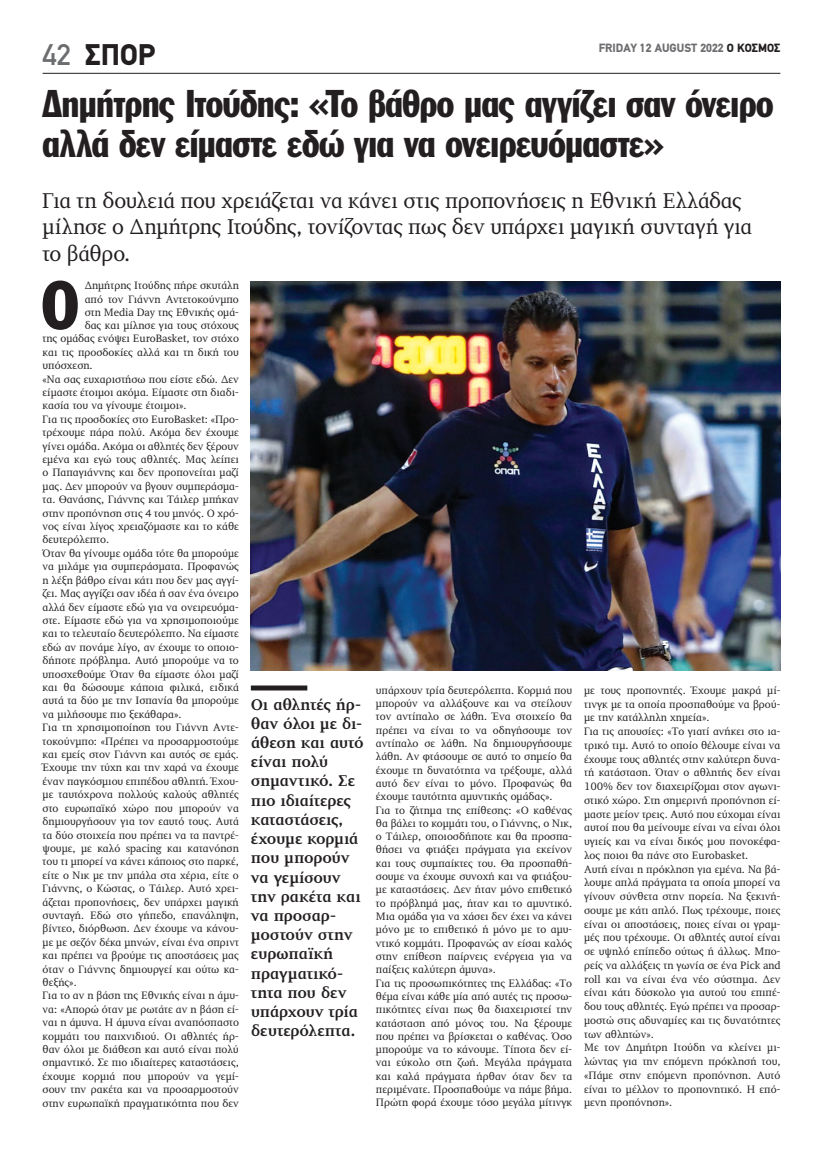
<style>
.page{position:relative;width:823px;height:1149px;background:#fff}
.page>*{position:absolute;margin:0;border:0;box-sizing:border-box;transform-origin:0 0}
.t1{font:66.6px "Franklin Gothic Greek Cond";color:#231f20}
.t2{font:38px/40px "Franklin Gothic Greek Cond";letter-spacing:-.015em;color:#231f20}
.t3{font:900 30px "PF Din Text";color:#231f20}
.t4{font:22px/26.4px "PF Diplomat";letter-spacing:-.01em;color:#231f20}
.t5{font:700 16px/19.2px "PF Diplomat";letter-spacing:-.015em;color:#231f20}
.t6{font:900 12px "PF Din Text";color:#6c6d70}
.t7{font:11px/13.3px "PF Diplomat";color:#231f20}
.s1{font-weight:500;color:#6c6d70}
.s2{color:#231f20}
</style>
<div class="page">
<hr style="left:43px;top:73px;width:737px;height:1px;background:#231f20">
<div style="left:251px;top:685px;width:56px;height:5px;background:#231f20"></div>
<img style="left:251px;top:281px;width:528px;height:388px">
<h3 class="t3" style="left:43px;top:37px;width:114px"><span class="s1">42</span> ΣΠΟΡ</h3>
<p class="t6" style="left:598px;top:40px;width:183px">FRIDAY 12 AUGUST 2022 <span class="s2">Ο ΚΟΣΜΟΣ</span></p>
<h2 class="t2" style="left:43px;top:84px;width:732px">Δημήτρης Ιτούδης: «Το βάθρο μας αγγίζει σαν όνειρο αλλά δεν είμαστε εδώ για να ονειρευόμαστε»</h2>
<h3 class="t4" style="left:43px;top:188px;width:710px">Για τη δουλειά που χρειάζεται να κάνει στις προπονήσεις η Εθνική Ελλάδας μίλησε ο Δημήτρης Ιτούδης, τονίζοντας πως δεν υπάρχει μαγική συνταγή για το βάθρο.</h3>
<h1 class="t1" style="left:42px;top:267px;width:38px">Ο</h1>
<p class="t7" style="left:85px;top:279px;width:156px">Δημήτρης Ιτούδης πήρε σκυτάλη</p>
<p class="t7" style="left:85px;top:292px;width:156px">από τον Γιάννη Αντετοκούνμπο</p>
<p class="t7" style="left:85px;top:305px;width:156px">στη Media Day της Εθνικής ομά-</p>
<p class="t7" style="left:85px;top:319px;width:156px">δας και μίλησε για τους στόχους</p>
<p class="t7" style="left:43px;top:332px;width:198px">της ομάδας ενόψει EuroBasket, τον στόχο</p>
<p class="t7" style="left:43px;top:345px;width:198px">και τις προσδοκίες αλλά και τη δική του</p>
<p class="t7" style="left:43px;top:359px;width:52px">υπόσχεση.</p>
<p class="t7" style="left:43px;top:372px;width:198px">«Να σας ευχαριστήσω που είστε εδώ. Δεν</p>
<p class="t7" style="left:43px;top:386px;width:198px">είμαστε έτοιμοι ακόμα. Είμαστε στη διαδι-</p>
<p class="t7" style="left:43px;top:399px;width:145px">κασία του να γίνουμε έτοιμοι».</p>
<p class="t7" style="left:43px;top:412px;width:198px">Για τις προσδοκίες στο EuroBasket: «Προ-</p>
<p class="t7" style="left:43px;top:426px;width:198px">τρέχουμε πάρα πολύ. Ακόμα δεν έχουμε</p>
<p class="t7" style="left:43px;top:439px;width:198px">γίνει ομάδα. Ακόμα οι αθλητές δεν ξέρουν</p>
<p class="t7" style="left:43px;top:453px;width:198px">εμένα και εγώ τους αθλητές. Μας λείπει</p>
<p class="t7" style="left:43px;top:466px;width:198px">ο Παπαγιάννης και δεν προπονείται μαζί</p>
<p class="t7" style="left:43px;top:479px;width:198px">μας. Δεν μπορούν να βγουν συμπεράσμα-</p>
<p class="t7" style="left:43px;top:493px;width:198px">τα. Θανάσης, Γιάννης και Τάιλερ μπήκαν</p>
<p class="t7" style="left:43px;top:506px;width:198px">στην προπόνηση στις 4 του μηνός. Ο χρό-</p>
<p class="t7" style="left:43px;top:520px;width:198px">νος είναι λίγος χρειαζόμαστε και το κάθε</p>
<p class="t7" style="left:43px;top:533px;width:68px">δευτερόλεπτο.</p>
<p class="t7" style="left:43px;top:546px;width:198px">Όταν θα γίνουμε ομάδα τότε θα μπορούμε</p>
<p class="t7" style="left:43px;top:560px;width:198px">να μιλάμε για συμπεράσματα. Προφανώς</p>
<p class="t7" style="left:43px;top:573px;width:198px">η λέξη βάθρο είναι κάτι που δεν μας αγγί-</p>
<p class="t7" style="left:43px;top:587px;width:198px">ζει. Μας αγγίζει σαν ιδέα ή σαν ένα όνειρο</p>
<p class="t7" style="left:43px;top:600px;width:198px">αλλά δεν είμαστε εδώ για να ονειρευόμα-</p>
<p class="t7" style="left:43px;top:613px;width:198px">στε. Είμαστε εδώ για να χρησιμοποιούμε</p>
<p class="t7" style="left:43px;top:627px;width:198px">και το τελευταίο δευτερόλεπτο. Να είμαστε</p>
<p class="t7" style="left:43px;top:640px;width:198px">εδώ αν πονάμε λίγο, αν έχουμε το οποιο-</p>
<p class="t7" style="left:43px;top:654px;width:198px">δήποτε πρόβλημα. Αυτό μπορούμε να το</p>
<p class="t7" style="left:43px;top:667px;width:198px">υποσχεθούμε Όταν θα είμαστε όλοι μαζί</p>
<p class="t7" style="left:43px;top:680px;width:198px">και θα δώσουμε κάποια φιλικά, ειδικά</p>
<p class="t7" style="left:43px;top:694px;width:198px">αυτά τα δύο με την Ισπανία θα μπορούμε</p>
<p class="t7" style="left:43px;top:707px;width:140px">να μιλήσουμε πιο ξεκάθαρα».</p>
<p class="t7" style="left:43px;top:721px;width:198px">Για τη χρησιμοποίηση του Γιάννη Αντε-</p>
<p class="t7" style="left:43px;top:734px;width:198px">τοκούνμπο: «Πρέπει να προσαρμοστούμε</p>
<p class="t7" style="left:43px;top:747px;width:198px">και εμείς στον Γιάννη και αυτός σε εμάς.</p>
<p class="t7" style="left:43px;top:761px;width:198px">Έχουμε την τύχη και την χαρά να έχουμε</p>
<p class="t7" style="left:43px;top:774px;width:198px">έναν παγκόσμιου επιπέδου αθλητή. Έχου-</p>
<p class="t7" style="left:43px;top:788px;width:198px">με ταυτόχρονα πολλούς καλούς αθλητές</p>
<p class="t7" style="left:43px;top:801px;width:198px">στο ευρωπαϊκό χώρο που μπορούν να</p>
<p class="t7" style="left:43px;top:814px;width:198px">δημιουργήσουν για τον εαυτό τους. Αυτά</p>
<p class="t7" style="left:43px;top:828px;width:198px">τα δύο στοιχεία που πρέπει να τα παντρέ-</p>
<p class="t7" style="left:43px;top:841px;width:198px">ψουμε, με καλό spacing και κατανόηση</p>
<p class="t7" style="left:43px;top:855px;width:198px">του τι μπορεί να κάνει κάποιος στο παρκέ,</p>
<p class="t7" style="left:43px;top:868px;width:198px">είτε ο Νικ με την μπάλα στα χέρια, είτε ο</p>
<p class="t7" style="left:43px;top:881px;width:198px">Γιάννης, ο Κώστας, ο Τάιλερ. Αυτό χρει-</p>
<p class="t7" style="left:43px;top:895px;width:198px">άζεται προπονήσεις, δεν υπάρχει μαγική</p>
<p class="t7" style="left:43px;top:908px;width:198px">συνταγή. Εδώ στο γήπεδο, επανάληψη,</p>
<p class="t7" style="left:43px;top:922px;width:198px">βίντεο, διόρθωση. Δεν έχουμε να κάνου-</p>
<p class="t7" style="left:43px;top:935px;width:198px">με με σεζόν δέκα μηνών, είναι ένα σπριντ</p>
<p class="t7" style="left:43px;top:948px;width:198px">και πρέπει να βρούμε τις αποστάσεις μας</p>
<p class="t7" style="left:43px;top:962px;width:198px">όταν ο Γιάννης δημιουργεί και ούτω κα-</p>
<p class="t7" style="left:43px;top:975px;width:36px">θεξής».</p>
<p class="t7" style="left:43px;top:989px;width:198px">Για το αν η βάση της Εθνικής είναι η άμυ-</p>
<p class="t7" style="left:43px;top:1002px;width:198px">να: «Απορώ όταν με ρωτάτε αν η βάση εί-</p>
<p class="t7" style="left:43px;top:1015px;width:198px">ναι η άμυνα. Η άμυνα είναι αναπόσπαστο</p>
<p class="t7" style="left:43px;top:1029px;width:198px">κομμάτι του παιχνιδιού. Οι αθλητές ήρ-</p>
<p class="t7" style="left:43px;top:1042px;width:198px">θαν όλοι με διάθεση και αυτό είναι πολύ</p>
<p class="t7" style="left:43px;top:1056px;width:198px">σημαντικό. Σε πιο ιδιαίτερες καταστάσεις,</p>
<p class="t7" style="left:43px;top:1069px;width:198px">έχουμε κορμιά που μπορούν να γεμί-</p>
<p class="t7" style="left:43px;top:1082px;width:198px">σουν την ρακέτα και να προσαρμοστούν</p>
<p class="t7" style="left:43px;top:1096px;width:198px">στην ευρωπαϊκή πραγματικότητα που δεν</p>
<p class="t7" style="left:375px;top:683px;width:198px">υπάρχουν τρία δευτερόλεπτα. Κορμιά που μπορούν να αλλάξουνε και να στείλουν τον αντίπαλο σε λάθη. Ένα στοιχείο θα πρέπει να είναι το να οδηγήσουμε τον αντίπαλο σε λάθη. Να δημιουργήσουμε λάθη. Αν φτάσουμε σε αυτό το σημείο θα έχουμε τη δυνατότητα να τρέξουμε, αλλά αυτό δεν είναι το μόνο. Προφανώς θα έχουμε ταυτότητα αμυντικής ομάδας».<br>Για το ζήτημα της επίθεσης: «Ο καθένας θα βάλει το κομμάτι του, ο Γιάννης, ο Νικ, ο Τάιλερ, οποιοσδήποτε και θα προσπα&shy;θήσει να φτιάξει πράγματα για εκείνον και τους συμπαίκτες του. Θα προσπαθή&shy;σουμε να έχουμε συνοχή και να φτιάξου&shy;με καταστάσεις. Δεν ήταν μόνο επιθετικό το πρόβλημά μας, ήταν και το αμυντικό.<br>Μια ομάδα για να χάσει δεν έχει να κάνει μόνο με το επιθετικό ή μόνο με το αμυ&shy;ντικό κομμάτι. Προφανώς αν είσαι καλός στην επίθεση παίρνεις ενέργεια για να παίξεις καλύτερη άμυνα».<br>Για τις προσωπικότητες της Ελλάδας: «Το θέμα είναι κάθε μία από αυτές τις προσω&shy;πικότητες είναι πως θα διαχειριστεί την κατάσταση από μόνος του. Να ξέρουμε που πρέπει να βρίσκεται ο καθένας. Όσο μπορούμε να το κάνουμε. Τίποτα δεν εί&shy;ναι εύκολο στη ζωή. Μεγάλα πράγματα και καλά πράγματα ήρθαν όταν δεν τα περιμένατε. Προσπαθούμε να πάμε βήμα.<br>Πρώτη φορά έχουμε τόσο μεγάλα μίτινγκ</p>
<p class="t5" style="left:251px;top:694px;width:114px">Οι αθλητές ήρ&shy;θαν όλοι με δι&shy;άθεση και αυτό είναι πολύ σημαντικό. Σε πιο ιδιαίτερες καταστάσεις, έχουμε κορμιά που μπορούν να γεμίσουν την ρακέτα και να προσαρ&shy;μοστούν στην ευρωπαϊκή πραγματικό&shy;τητα που δεν υπάρχουν τρία δευτερόλεπτα.</p>
<p class="t7" style="left:584px;top:683px;width:198px;line-height:13.7px">με τους προπονητές. Έχουμε μακρά μί&shy;τινγκ με τα οποία προσπαθούμε να βρού&shy;με την κατάλληλη χημεία».<br>Για τις απουσίες: «Το γιατί ανήκει στο ια&shy;τρικό τιμ. Αυτό το οποίο θέλουμε είναι να έχουμε τους αθλητές στην καλύτερη δυνα&shy;τή κατάσταση. Όταν ο αθλητής δεν είναι 100% δεν τον διαχειρίζομαι στον αγωνι&shy;στικό χώρο. Στη σημερινή προπόνηση εί&shy;μαστε μείον τρεις. Αυτό που εύχομαι είναι αυτοί που θα μείνουμε είναι να είναι όλοι υγιείς και να είναι δικός μου πονοκέφα&shy;λος ποιοι θα πάνε στο Eurobasket.<br>Αυτή είναι η πρόκληση για εμένα. Να βά&shy;λουμε απλά πράγματα τα οποία μπορεί να γίνουν σύνθετα στην πορεία. Να ξεκινή&shy;σουμε με κάτι απλό. Πως τρέχουμε, ποιες είναι οι αποστάσεις, ποιες είναι οι γραμ&shy;μές που τρέχουμε. Οι αθλητές αυτοί είναι σε υψηλό επίπεδο ούτως ή άλλως. Μπο&shy;ρείς να αλλάξεις τη γωνία σε ένα Pick and roll και να είναι ένα νέο σύστημα. Δεν είναι κάτι δύσκολο για αυτού του επιπέ&shy;δου τους αθλητές. Εγώ πρέπει να προσαρ&shy;μοστώ στις αδυναμίες και τις δυνατότητες των αθλητών».<br>Με τον Δημήτρη Ιτούδη να κλείνει μι&shy;λώντας για την επόμενη πρόκλησή του, «Πάμε στην επόμενη προπόνηση. Αυτό είναι το μέλλον το προπονητικό. Η επό&shy;μενη προπόνηση».</p>
</div>
